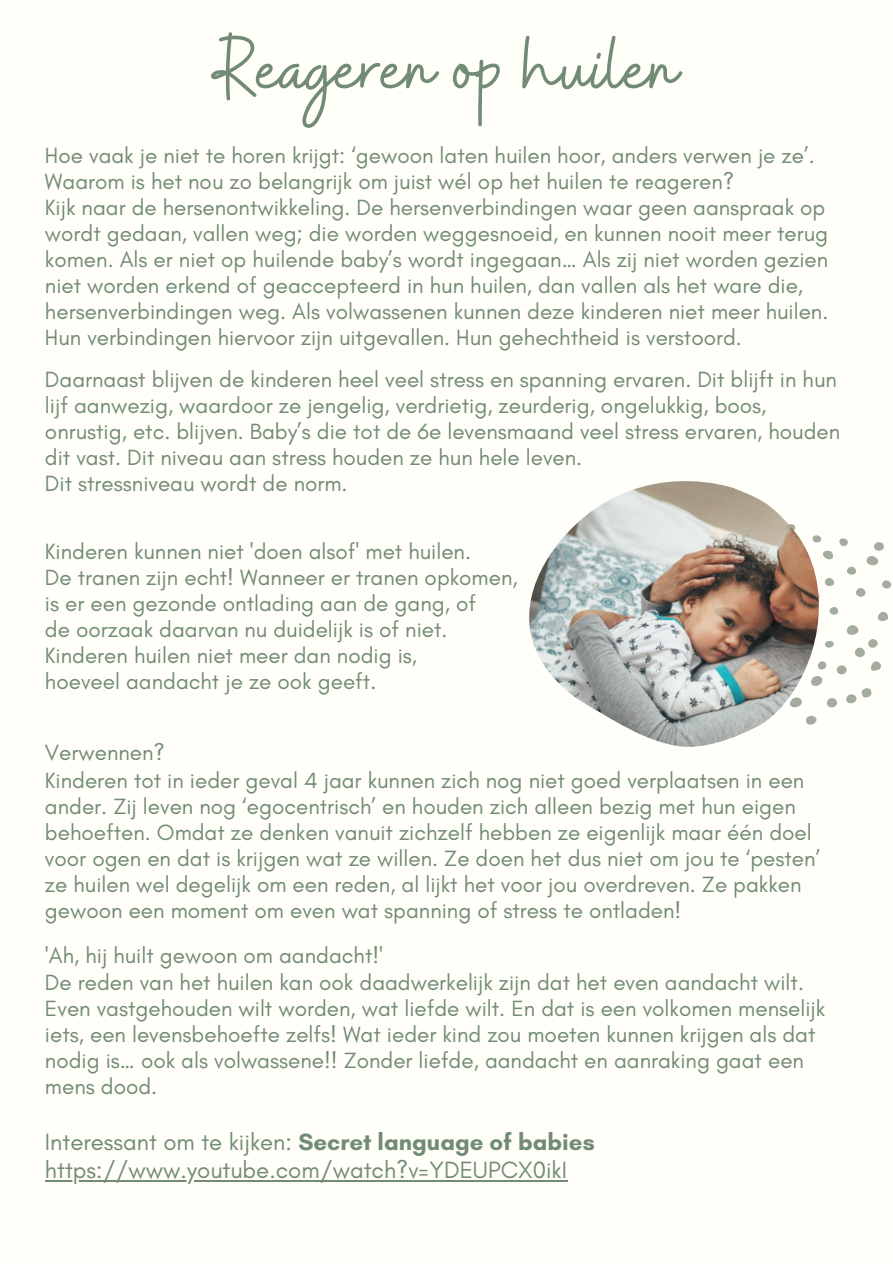
<style>
.page{position:relative;width:893px;height:1264px;background:#fff}
.page>*{position:absolute;margin:0;border:0;box-sizing:border-box;transform-origin:0 0}
.t1{font:89.85px "Buffalo";color:#718b75}
.t2{font:24px "Glacial Indifference";color:#718b75}
.t3{font:22.5px/26px "Glacial Indifference";color:#718b75}
.s1{font-weight:700}
</style>
<div class="page">
<div style="left:0;top:0;width:892px;height:1262px;background:#fffef8"></div>
<hr style="left:45px;top:1180px;width:522px;height:2px;background:#718b75">
<svg style="left:830px;top:538px;width:62px;height:170px"></svg>
<img style="left:529px;top:481px;width:301px;height:266px">
<p class="t1" style="left:215px;top:10px;width:465px">Reageren op huilen</p>
<p class="t3" style="left:45px;top:142px;width:771px">Hoe vaak je niet te horen krijgt: ‘gewoon laten huilen hoor, anders verwen je ze’.<br>Waarom is het nou zo belangrijk om juist wél op het huilen te reageren?</p>
<p class="t3" style="left:45px;top:194px;width:784px">Kijk naar de hersenontwikkeling. De hersenverbindingen waar geen aanspraak op wordt gedaan, vallen weg; die worden weggesnoeid, en kunnen nooit meer terug komen. Als er niet op huilende baby’s wordt ingegaan… Als zij niet worden gezien niet worden erkend of geaccepteerd in hun huilen, dan vallen als het ware die, hersenverbindingen weg. Als volwassenen kunnen deze kinderen niet meer huilen.<br>Hun verbindingen hiervoor zijn uitgevallen. Hun gehechtheid is verstoord.</p>
<p class="t3" style="left:45px;top:366px;width:796px">Daarnaast blijven de kinderen heel veel stress en spanning ervaren. Dit blijft in hun lijf aanwezig, waardoor ze jengelig, verdrietig, zeurderig, ongelukkig, boos, onrustig, etc. blijven. Baby’s die tot de 6e levensmaand veel stress ervaren, houden dit vast. Dit niveau aan stress houden ze hun hele leven.</p>
<p class="t3" style="left:45px;top:470px;width:304px">Dit stressniveau wordt de norm.</p>
<p class="t3" style="left:45px;top:538px;width:427px">Kinderen kunnen niet 'doen alsof' met huilen.</p>
<p class="t3" style="left:45px;top:563px;width:474px">De tranen zijn echt! Wanneer er tranen opkomen,</p>
<p class="t3" style="left:45px;top:589px;width:432px">is er een gezonde ontlading aan de gang, of</p>
<p class="t3" style="left:45px;top:615px;width:404px">de oorzaak daarvan nu duidelijk is of niet.</p>
<p class="t3" style="left:45px;top:641px;width:373px">Kinderen huilen niet meer dan nodig is,</p>
<p class="t3" style="left:45px;top:667px;width:333px">hoeveel aandacht je ze ook geeft.</p>
<p class="t3" style="left:45px;top:738px;width:121px">Verwennen?</p>
<p class="t3" style="left:45px;top:766px;width:776px">Kinderen tot in ieder geval 4 jaar kunnen zich nog niet goed verplaatsen in een ander. Zij leven nog ‘egocentrisch’ en houden zich alleen bezig met hun eigen behoeften. Omdat ze denken vanuit zichzelf hebben ze eigenlijk maar één doel voor ogen en dat is krijgen wat ze willen. Ze doen het dus niet om jou te ‘pesten’ ze huilen wel degelijk om een reden, al lijkt het voor jou overdreven. Ze pakken gewoon een moment om even wat spanning of stress te ontladen!</p>
<p class="t3" style="left:45px;top:941px;width:339px">'Ah, hij huilt gewoon om aandacht!'</p>
<p class="t3" style="left:45px;top:969px;width:781px">De reden van het huilen kan ook daadwerkelijk zijn dat het even aandacht wilt.<br>Even vastgehouden wilt worden, wat liefde wilt. En dat is een volkomen menselijk iets, een levensbehoefte zelfs! Wat ieder kind zou moeten kunnen krijgen als dat nodig is… ook als volwassene!! Zonder liefde, aandacht en aanraking gaat een mens dood.</p>
<p class="t2" style="left:45px;top:1127px;width:551px">Interessant om te kijken: <span class="s1">Secret language of babies</span></p>
<p class="t2" style="left:45px;top:1155px;width:523px">https://www.youtube.com/watch?v=YDEUPCX0ikI</p>
</div>
